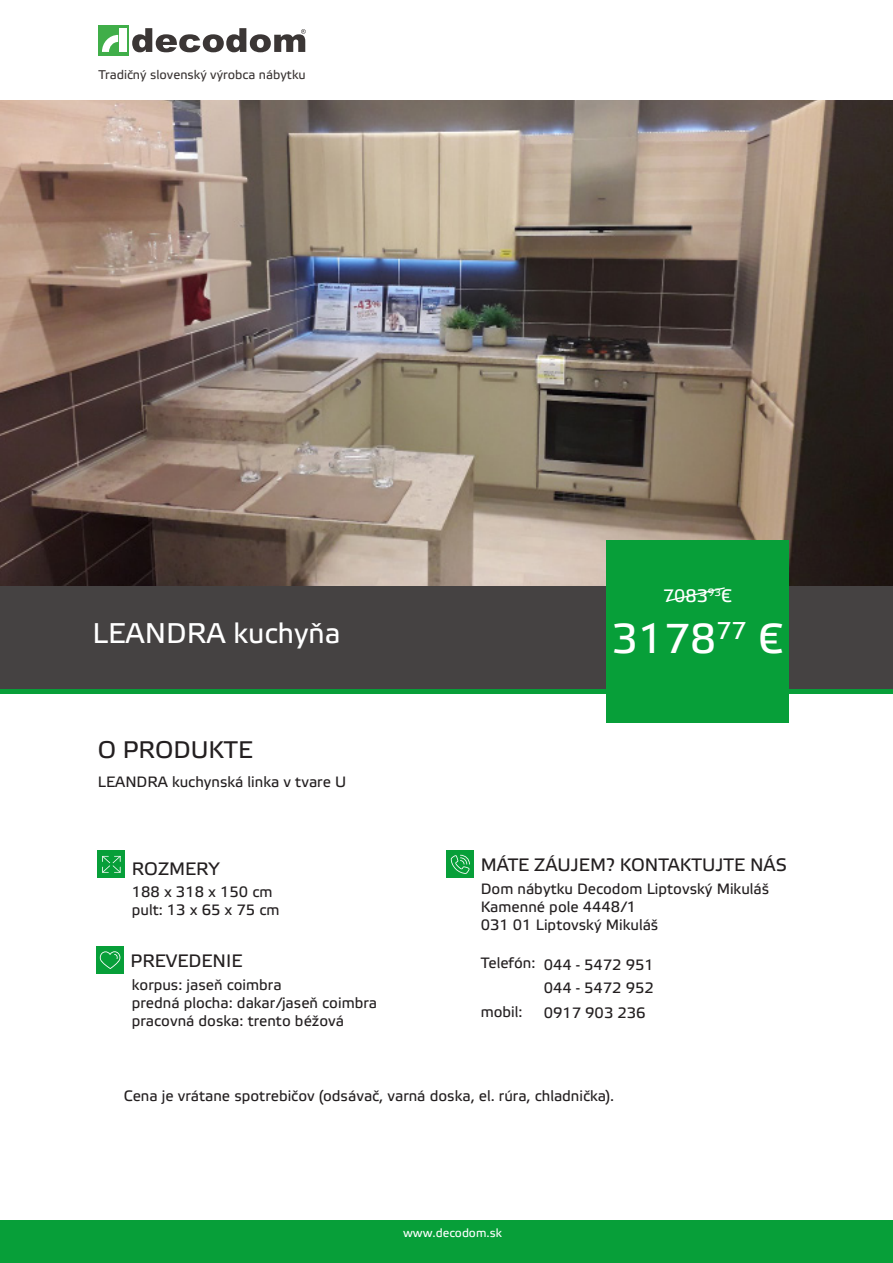
<style>
.page{position:relative;width:893px;height:1263px;background:#fff}
.page>*{position:absolute;margin:0;border:0;box-sizing:border-box;transform-origin:0 0}
.t1{font:41.7px "Etelka Text Pro";color:#fff}
.t2{font:28.5px "Etelka Text Pro";color:#fff}
.t3{font:24px "Etelka Text Pro";color:#231f20}
.t4{font:18px "Etelka Text Pro";color:#231f20}
.t5{font:18px "Etelka Text Pro";color:#fff}
.t6{font:15px "Etelka Text Pro";color:#231f20}
.t7{font:12.6px "Etelka Text Pro";color:#3b3635}
.t8{font:12px "Etelka Text Pro";color:#fff}
</style>
<div class="page">
<img style="left:0;top:100px;width:893px;height:486px">
<div style="left:0;top:586px;width:893px;height:107px;background:#454242"></div>
<hr style="left:0;top:689px;width:893px;height:4px;background:#079f39">
<div style="left:606px;top:540px;width:183px;height:183px;background:#079f39"></div>
<svg style="left:667px;top:587px;width:58px;height:15px"></svg>
<div style="left:96px;top:946px;width:28px;height:28px;background:#079f39"></div>
<svg style="left:100px;top:951px;width:20px;height:18px"></svg>
<div style="left:98px;top:851px;width:27px;height:27px;background:#079f39"></div>
<svg style="left:102px;top:856px;width:19px;height:17px"></svg>
<div style="left:99px;top:25px;width:30px;height:30px;background:#40ae49"></div>
<svg style="left:132px;top:28px;width:174px;height:24px"></svg>
<div style="left:119px;top:28px;width:7px;height:24px;background:#fff"></div>
<svg style="left:102px;top:35px;width:16px;height:17px"></svg>
<div style="left:0;top:1221px;width:893px;height:42px;background:#079f39"></div>
<div style="left:447px;top:851px;width:27px;height:27px;background:#079f39"></div>
<svg style="left:451px;top:855px;width:19px;height:19px"></svg>
<p class="t7" style="left:99px;top:68px;width:209px">Tradičný slovenský výrobca nábytku</p>
<p class="t5" style="left:663px;top:586px;width:70px">7083<sup>93</sup>€</p>
<p class="t2" style="left:92px;top:617px;width:249px">LEANDRA kuchyňa</p>
<p class="t1" style="left:612px;top:616px;width:173px">3178<sup>77</sup> €</p>
<p class="t3" style="left:98px;top:736px;width:156px">O PRODUKTE</p>
<p class="t6" style="left:98px;top:774px;width:250px">LEANDRA kuchynská linka v tvare U</p>
<p class="t4" style="left:132px;top:859px;width:90px">ROZMERY</p>
<p class="t6" style="left:132px;top:883px;width:142px">188 x 318 x 150 cm</p>
<p class="t6" style="left:132px;top:901px;width:149px">pult: 13 x 65 x 75 cm</p>
<p class="t4" style="left:131px;top:951px;width:113px">PREVEDENIE</p>
<p class="t6" style="left:132px;top:977px;width:151px">korpus: jaseň coimbra</p>
<p class="t6" style="left:132px;top:995px;width:247px">predná plocha: dakar/jaseň coimbra</p>
<p class="t6" style="left:132px;top:1013px;width:214px">pracovná doska: trento béžová</p>
<p class="t4" style="left:481px;top:855px;width:308px">MÁTE ZÁUJEM? KONTAKTUJTE NÁS</p>
<p class="t6" style="left:481px;top:881px;width:290px">Dom nábytku Decodom Liptovský Mikuláš</p>
<p class="t6" style="left:481px;top:899px;width:157px">Kamenné pole 4448/1</p>
<p class="t6" style="left:481px;top:917px;width:179px">031 01 Liptovský Mikuláš</p>
<p class="t6" style="left:481px;top:955px;width:56px">Telefón:</p>
<p class="t6" style="left:481px;top:1004px;width:43px">mobil:</p>
<p class="t6" style="left:544px;top:956px;width:112px">044 - 5472 951</p>
<p class="t6" style="left:544px;top:980px;width:112px">044 - 5472 952</p>
<p class="t6" style="left:544px;top:1005px;width:103px">0917 903 236</p>
<p class="t6" style="left:124px;top:1087px;width:492px">Cena je vrátane spotrebičov (odsávač, varná doska, el. rúra, chladnička).</p>
<p class="t8" style="left:403px;top:1226px;width:100px">www.decodom.sk</p>
</div>
